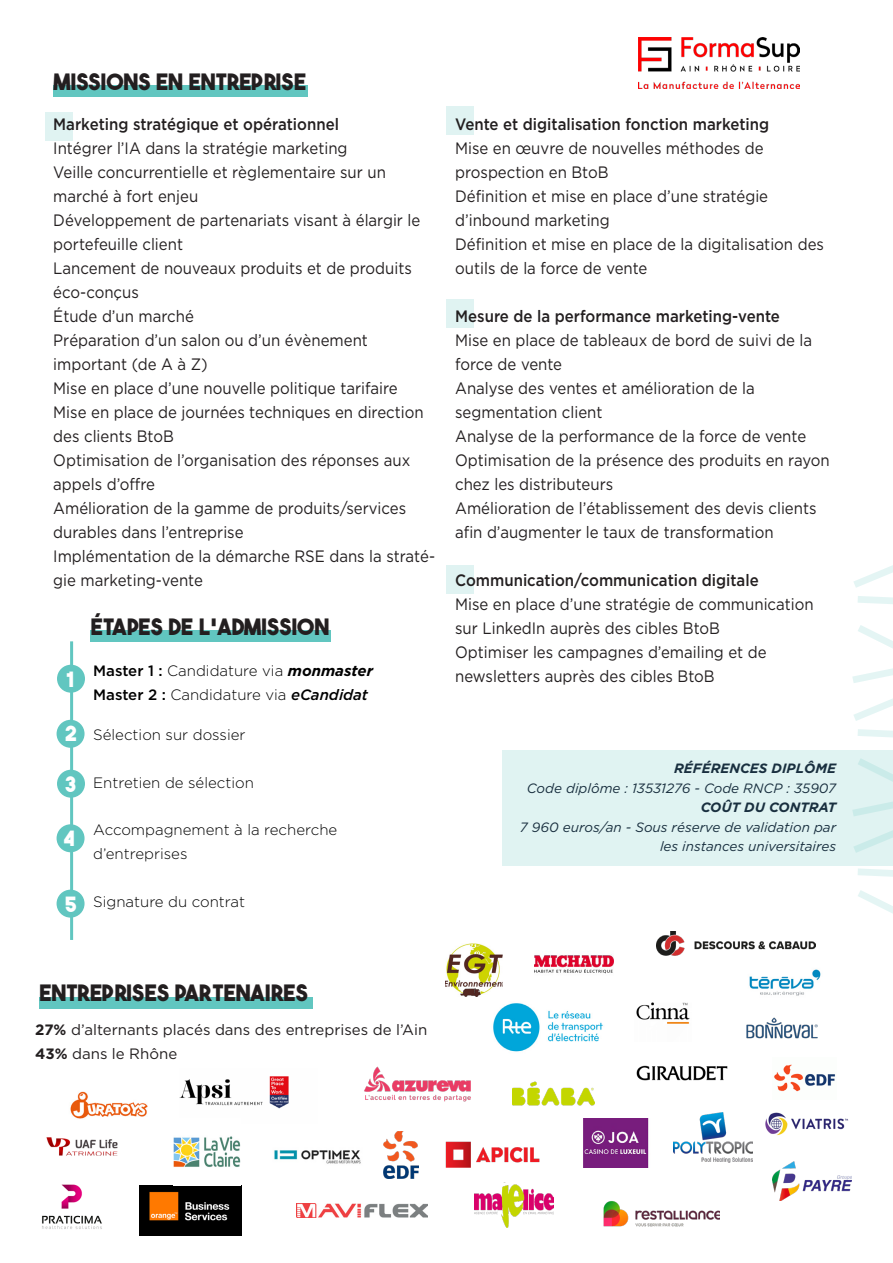
<style>
.page{position:relative;width:893px;height:1263px;background:#fff}
.page>*{position:absolute;margin:0;border:0;box-sizing:border-box;transform-origin:0 0}
.t1{font:700 22.5px "The Bold Font";color:#231f20}
.t2{font:700 21px "The Bold Font";color:#fff}
.t3{font:16.5px/24px "Gotham";color:#231f20;scale:.91 1}
.t4{font:500 16.5px "Gotham";color:#231f20;scale:.91 1}
.t5{font:300 15px/23.7px "Gotham";color:#000}
.t6{font:15px "Gotham";color:#231f20}
.t7{font:italic 13.5px/19.5px "Gotham";color:#192f3f;text-align:right}
.t8{font:italic 700 13.5px "Gotham";color:#192f3f}
.s1{font-weight:500}
.s2{font-weight:700;font-style:italic}
.s3{font-weight:500;font-style:italic}
.s4{font-weight:700}
</style>
<div class="page">
<div style="left:502px;top:751px;width:391px;height:115px;background:#e0f3f2"></div>
<img style="left:638px;top:37px;width:161px;height:51px">
<svg style="left:854px;top:565px;width:39px;height:23px"></svg>
<svg style="left:854px;top:698px;width:39px;height:23px"></svg>
<svg style="left:854px;top:830px;width:39px;height:23px"></svg>
<svg style="left:858px;top:596px;width:35px;height:8px"></svg>
<svg style="left:858px;top:729px;width:35px;height:9px"></svg>
<svg style="left:858px;top:868px;width:35px;height:9px"></svg>
<svg style="left:852px;top:668px;width:41px;height:15px"></svg>
<svg style="left:852px;top:802px;width:41px;height:14px"></svg>
<svg style="left:858px;top:625px;width:35px;height:24px"></svg>
<svg style="left:858px;top:759px;width:35px;height:23px"></svg>
<svg style="left:858px;top:890px;width:35px;height:24px"></svg>
<div style="left:45px;top:113px;width:28px;height:28px;background:#e0f3f2"></div>
<div style="left:39px;top:997px;width:273px;height:11px;background:#61c6c0"></div>
<div style="left:53px;top:86px;width:255px;height:11px;background:#61c6c0"></div>
<div style="left:446px;top:300px;width:28px;height:28px;background:#e0f3f2"></div>
<div style="left:446px;top:566px;width:28px;height:28px;background:#e0f3f2"></div>
<div style="left:446px;top:106px;width:28px;height:28px;background:#e0f3f2"></div>
<hr style="left:70px;top:641px;width:3px;height:299px;background:#61c6c0">
<div style="left:57px;top:665px;width:28px;height:28px;background:#61c6c0;border-radius:50%"></div>
<div style="left:57px;top:720px;width:28px;height:28px;background:#61c6c0;border-radius:50%"></div>
<div style="left:57px;top:770px;width:28px;height:28px;background:#61c6c0;border-radius:50%"></div>
<div style="left:57px;top:824px;width:28px;height:28px;background:#61c6c0;border-radius:50%"></div>
<div style="left:57px;top:890px;width:28px;height:28px;background:#61c6c0;border-radius:50%"></div>
<div style="left:90px;top:630px;width:241px;height:11px;background:#61c6c0"></div>
<img style="left:636px;top:1065px;width:92px;height:16px">
<img style="left:70px;top:1091px;width:78px;height:28px">
<img style="left:296px;top:1204px;width:132px;height:13px">
<img style="left:179px;top:1076px;width:110px;height:33px">
<img style="left:493px;top:1003px;width:110px;height:49px">
<img style="left:746px;top:1017px;width:72px;height:22px">
<img style="left:774px;top:1064px;width:62px;height:28px">
<img style="left:139px;top:1186px;width:103px;height:49px">
<img style="left:46px;top:1137px;width:72px;height:19px">
<img style="left:364px;top:1066px;width:107px;height:36px">
<img style="left:636px;top:1002px;width:54px;height:22px">
<img style="left:445px;top:943px;width:58px;height:54px">
<img style="left:383px;top:1131px;width:36px;height:47px">
<img style="left:274px;top:1150px;width:87px;height:14px">
<img style="left:583px;top:1118px;width:91px;height:49px">
<img style="left:512px;top:1081px;width:82px;height:25px">
<img style="left:42px;top:1184px;width:60px;height:45px">
<img style="left:445px;top:1141px;width:95px;height:27px">
<img style="left:674px;top:1112px;width:78px;height:50px">
<img style="left:773px;top:1161px;width:78px;height:39px">
<img style="left:535px;top:950px;width:79px;height:24px">
<img style="left:603px;top:1201px;width:116px;height:26px">
<img style="left:765px;top:1112px;width:84px;height:24px">
<img style="left:656px;top:931px;width:159px;height:25px">
<img style="left:474px;top:1182px;width:79px;height:45px">
<img style="left:749px;top:969px;width:72px;height:27px">
<img style="left:174px;top:1136px;width:67px;height:31px">
<p class="t1" style="left:53px;top:68px;width:255px">MISSIONS EN ENTREPRISE</p>
<p class="t4" style="left:53px;top:115px;width:315px">Marketing stratégique et opérationnel</p>
<p class="t3" style="left:53px;top:136px;width:325px">Intégrer l’IA dans la stratégie marketing</p>
<p class="t3" style="left:53px;top:160px;width:367px">Veille concurrentielle et règlementaire sur un</p>
<p class="t3" style="left:53px;top:184px;width:161px">marché à fort enjeu</p>
<p class="t3" style="left:53px;top:208px;width:405px">Développement de partenariats visant à élargir le portefeuille client</p>
<p class="t3" style="left:53px;top:256px;width:396px">Lancement de nouveaux produits et de produits éco-conçus</p>
<p class="t3" style="left:53px;top:304px;width:156px">Étude d’un marché</p>
<p class="t3" style="left:53px;top:328px;width:347px">Préparation d’un salon ou d’un évènement</p>
<p class="t3" style="left:53px;top:352px;width:171px">important (de A à Z)</p>
<p class="t3" style="left:53px;top:376px;width:380px">Mise en place d’une nouvelle politique tarifaire</p>
<p class="t3" style="left:53px;top:400px;width:409px">Mise en place de journées techniques en direction des clients BtoB</p>
<p class="t3" style="left:53px;top:448px;width:394px">Optimisation de l’organisation des réponses aux appels d’offre</p>
<p class="t3" style="left:53px;top:496px;width:389px">Amélioration de la gamme de produits/services durables dans l’entreprise</p>
<p class="t3" style="left:53px;top:544px;width:421px">Implémentation de la démarche RSE dans la straté&shy;gie marketing-vente</p>
<p class="t2" style="left:66px;top:666px;width:9px">1</p>
<p class="t2" style="left:65px;top:720px;width:14px">2</p>
<p class="t2" style="left:64px;top:771px;width:14px">3</p>
<p class="t2" style="left:63px;top:825px;width:13px">4</p>
<p class="t2" style="left:65px;top:891px;width:14px">5</p>
<p class="t1" style="left:91px;top:612px;width:240px">ÉTAPES DE L'ADMISSION</p>
<p class="t5" style="left:93px;top:659px;width:281px"><span class="s1">Master 1 :</span> Candidature via <span class="s2">monmaster</span></p>
<p class="t5" style="left:93px;top:682px;width:276px"><span class="s1">Master 2 :</span> Candidature via <span class="s3">eCandidat</span></p>
<p class="t5" style="left:93px;top:723px;width:154px">Sélection sur dossier</p>
<p class="t5" style="left:93px;top:770px;width:162px">Entretien de sélection</p>
<p class="t5" style="left:93px;top:818px;width:246px">Accompagnement à la recherche d’entreprises</p>
<p class="t5" style="left:93px;top:889px;width:153px">Signature du contrat</p>
<p class="t4" style="left:455px;top:115px;width:347px">Vente et digitalisation fonction marketing</p>
<p class="t3" style="left:455px;top:136px;width:341px">Mise en œuvre de nouvelles méthodes de</p>
<p class="t3" style="left:455px;top:160px;width:170px">prospection en BtoB</p>
<p class="t3" style="left:455px;top:184px;width:345px">Définition et mise en place d’une stratégie</p>
<p class="t3" style="left:455px;top:208px;width:171px">d’inbound marketing</p>
<p class="t3" style="left:455px;top:232px;width:407px">Définition et mise en place de la digitalisation des outils de la force de vente</p>
<p class="t4" style="left:455px;top:307px;width:358px">Mesure de la performance marketing-vente</p>
<p class="t3" style="left:455px;top:328px;width:394px">Mise en place de tableaux de bord de suivi de la force de vente</p>
<p class="t3" style="left:455px;top:376px;width:331px">Analyse des ventes et amélioration de la</p>
<p class="t3" style="left:455px;top:400px;width:164px">segmentation client</p>
<p class="t3" style="left:455px;top:424px;width:387px">Analyse de la performance de la force de vente</p>
<p class="t3" style="left:455px;top:448px;width:413px">Optimisation de la présence des produits en rayon chez les distributeurs</p>
<p class="t3" style="left:455px;top:496px;width:399px">Amélioration de l’établissement des devis clients afin d’augmenter le taux de transformation</p>
<p class="t4" style="left:455px;top:571px;width:335px">Communication/communication digitale</p>
<p class="t3" style="left:455px;top:592px;width:396px">Mise en place d’une stratégie de communication sur LinkedIn auprès des cibles BtoB</p>
<p class="t3" style="left:455px;top:640px;width:344px">Optimiser les campagnes d’emailing et de</p>
<p class="t3" style="left:455px;top:664px;width:287px">newsletters auprès des cibles BtoB</p>
<p class="t8" style="left:674px;top:760px;width:164px">RÉFÉRENCES DIPLÔME</p>
<p class="t7" style="left:527px;top:778px;width:311px">Code diplôme : 13531276 - Code RNCP : 35907</p>
<p class="t8" style="left:701px;top:799px;width:137px">COÛT DU CONTRAT</p>
<p class="t7" style="left:520px;top:817px;width:318px">7 960 euros/an - Sous réserve de validation par les instances universitaires</p>
<p class="t1" style="left:39px;top:978px;width:270px">ENTREPRISES PARTENAIRES</p>
<p class="t6" style="left:35px;top:1022px;width:394px"><span class="s4">27%</span> d’alternants placés dans des entreprises de l’Ain</p>
<p class="t6" style="left:35px;top:1046px;width:144px"><span class="s4">43%</span> dans le Rhône</p>
</div>
